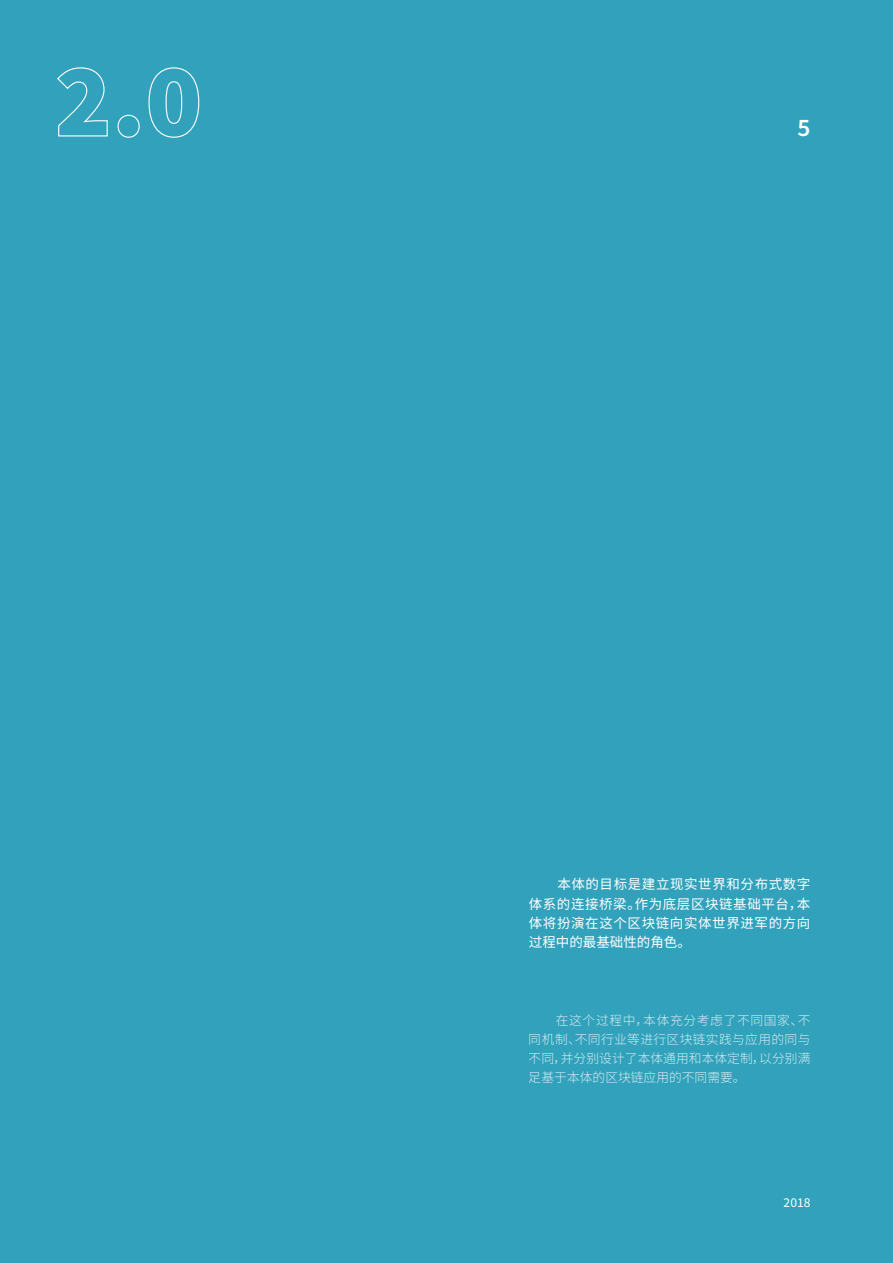
<style>
.page{position:relative;width:893px;height:1263px;background:#32a2bc}
.page>*{position:absolute;margin:0;border:0;box-sizing:border-box;transform-origin:0 0}
.t1{font:600 25.2px "Source Sans Pro";color:#fff}
.t2{font:13.5px/19.2px "Source Han Sans CN";letter-spacing:.045em;color:#fff;text-align:justify}
.t3{font:13.5px "Source Sans Pro";color:#fff}
.t4{font:300 12.75px/19.2px "Source Han Sans CN";letter-spacing:.005em;color:#fff;text-align:justify}
</style>
<div class="page">
<svg style="left:57px;top:67px;width:51px;height:70px"></svg>
<div style="left:118px;top:115px;width:22px;height:23px;border:1px solid #fff;border-radius:50%"></div>
<svg style="left:148px;top:67px;width:52px;height:71px"></svg>
<h1 class="t1" style="left:797px;top:111px;width:14px">5</h1>
<p class="t2" style="left:529px;top:875px;width:283px;text-indent:28px">本体的目标是建立现实世界和分布式数字体系的连接桥梁。作为底层区块链基础平台，本体将扮演在这个区块链向实体世界进军的方向过程中的最基础性的角色。</p>
<p class="t4" style="left:529px;top:1010px;width:283px;text-indent:27px">在这个过程中，本体充分考虑了不同国家、不同机制、不同行业等进行区块链实践与应用的同与不同，并分别设计了本体通用和本体定制，以分别满足基于本体的区块链应用的不同需要。</p>
<p class="t3" style="left:784px;top:1194px;width:28px">2018</p>
</div>
